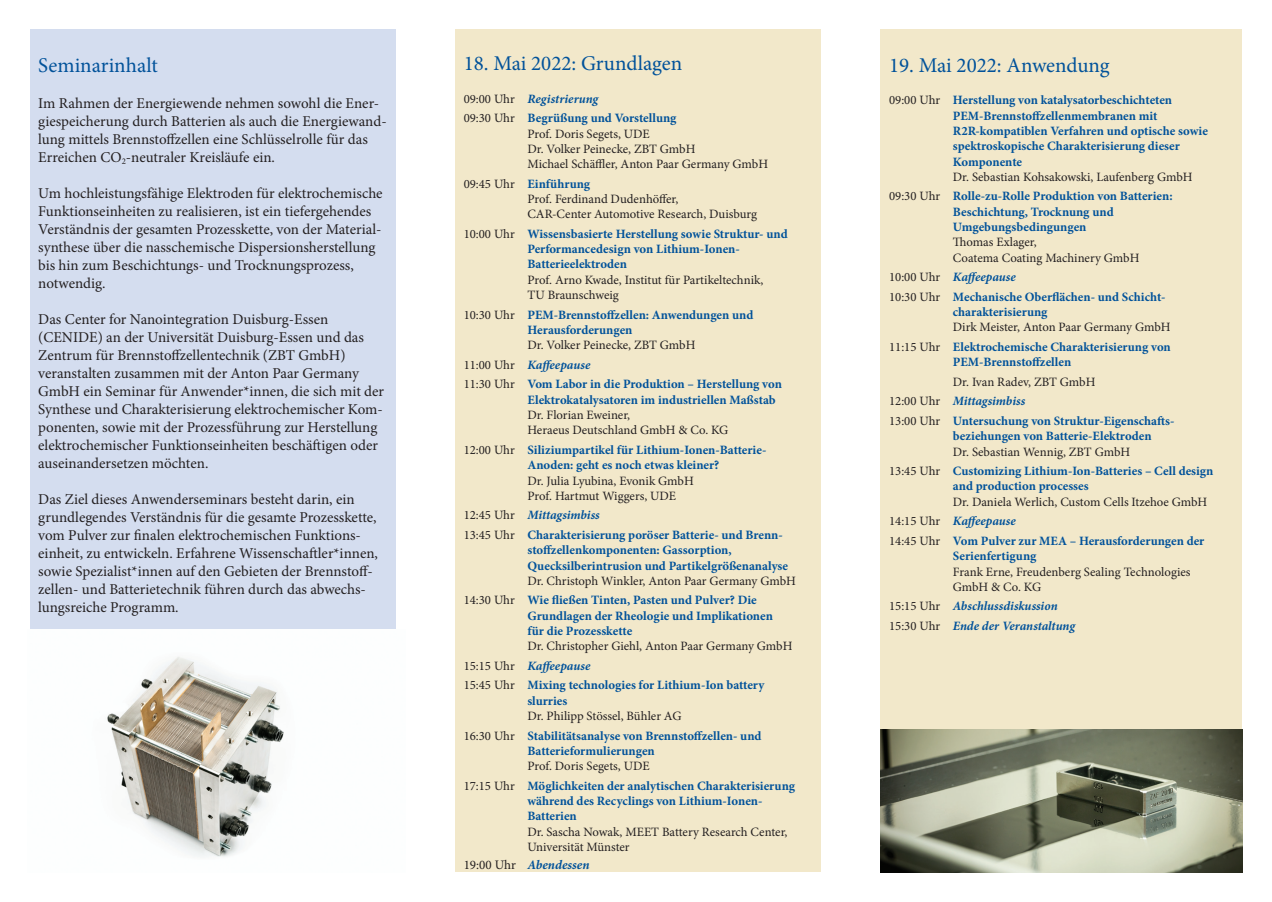
<style>
.page{position:relative;width:1272px;height:902px;background:#fff}
.page>*{position:absolute;margin:0;border:0;box-sizing:border-box;transform-origin:0 0}
.t1{font:21px "Minion Pro";color:#01529a}
.t2{font:15px/18px "Minion Pro";color:#231f20}
.t3{font:italic 700 13.05px "Minion Pro";letter-spacing:.005em;color:#01529a}
.t4{font:700 12.75px/15.3px "Minion Pro";color:#01529a}
.t5{font:12.75px/15.3px "Minion Pro";letter-spacing:-.005em;color:#231f20}
.t6{font:italic 700 12.75px/19.5px "Minion Pro";letter-spacing:-.005em;color:#01529a}
.s1{font-weight:400;color:#231f20}
.s2{font-style:italic}
.s3{font-weight:700;color:#01529a}
.s4{font-weight:700;font-style:italic;color:#01529a}
.s5{font-weight:400;font-style:normal;color:#231f20}
</style>
<div class="page">
<div style="left:30px;top:30px;width:365px;height:842px;background:#d4ddef"></div>
<div style="left:455px;top:30px;width:366px;height:842px;background:#f2e8ca"></div>
<div style="left:880px;top:30px;width:362px;height:842px;background:#f2e8ca"></div>
<img style="left:880px;top:729px;width:362px;height:143px">
<img style="left:30px;top:629px;width:365px;height:243px">
<h1 class="t1" style="left:38px;top:51px;width:121px">Seminarinhalt</h1>
<p class="t2" style="left:38px;top:94px;width:350px">Im Rahmen der Energiewende nehmen sowohl die Ener&shy;giespeicherung durch Batterien als auch die Energiewand&shy;lung mittels Brennstoffzellen eine Schlüsselrolle für das Erreichen CO<sub>2</sub>-neutraler Kreisläufe ein.</p>
<p class="t2" style="left:38px;top:184px;width:346px">Um hochleistungsfähige Elektroden für elektrochemische Funktionseinheiten zu realisieren, ist ein tiefergehendes Verständnis der gesamten Prozesskette, von der Material&shy;synthese über die nasschemische Dispersionsherstellung bis hin zum Beschichtungs- und Trocknungsprozess, notwendig.</p>
<p class="t2" style="left:38px;top:310px;width:347px">Das Center for Nanointegration Duisburg-Essen (CENIDE) an der Universität Duisburg-Essen und das Zentrum für Brennstoffzellentechnik (ZBT GmbH) veranstalten zusammen mit der Anton Paar Germany GmbH ein Seminar für Anwender*innen, die sich mit der Synthese und Charakterisierung elektrochemischer Kom&shy;ponenten, sowie mit der Prozessführung zur Herstellung elektrochemischer Funktionseinheiten beschäftigen oder auseinandersetzen möchten.</p>
<p class="t2" style="left:38px;top:490px;width:341px">Das Ziel dieses Anwenderseminars besteht darin, ein grundlegendes Verständnis für die gesamte Prozesskette, vom Pulver zur finalen elektrochemischen Funktions&shy;einheit, zu entwickeln. Erfahrene Wissenschaftler*innen, sowie Spezialist*innen auf den Gebieten der Brennstoff&shy;zellen- und Batterietechnik führen durch das abwechs&shy;lungsreiche Programm.</p>
<h1 class="t1" style="left:463px;top:50px;width:220px">18. Mai 2022: Grundlagen</h1>
<p class="t4" style="left:463px;top:89px;width:214px;line-height:19.5px"><span class="s1">09:00 Uhr</span> <span class="s2">Registrierung<br></span><span class="s1">09:30 Uhr</span> Begrüßung und Vorstellung</p>
<p class="t5" style="left:527px;top:126px;width:242px">Prof. Doris Segets, UDE<br>Dr. Volker Peinecke, ZBT GmbH<br>Michael Schäffler, Anton Paar Germany GmbH</p>
<p class="t5" style="left:527px;top:176px;width:231px;text-indent:-64px">09:45 Uhr <span class="s3">Einführung<br></span>Prof. Ferdinand Dudenhöffer,<br>CAR-Center Automotive Research, Duisburg</p>
<p class="t4" style="left:527px;top:226px;width:262px;text-indent:-64px"><span class="s1">10:00 Uhr</span> Wissensbasierte Herstellung sowie Struktur- und<br>Performancedesign von Lithium-Ionen-<br>Batterieelektroden</p>
<p class="t5" style="left:527px;top:272px;width:237px">Prof. Arno Kwade, Institut für Partikeltechnik,<br>TU Braunschweig</p>
<p class="t4" style="left:527px;top:307px;width:227px;text-indent:-64px"><span class="s1">10:30 Uhr</span> PEM-Brennstoffzellen: Anwendungen und<br>Herausforderungen</p>
<p class="t5" style="left:463px;top:335px;width:320px;line-height:19.5px;text-indent:64px">Dr. Volker Peinecke, ZBT GmbH<br>11:00 Uhr <span class="s4">Kaffeepause<br></span>11:30 Uhr <span class="s3">Vom Labor in die Produktion – Herstellung von</span></p>
<p class="t4" style="left:527px;top:392px;width:250px">Elektrokatalysatoren im industriellen Maßstab</p>
<p class="t5" style="left:527px;top:407px;width:202px">Dr. Florian Eweiner,<br>Heraeus Deutschland GmbH &amp; Co. KG</p>
<p class="t4" style="left:527px;top:442px;width:240px;text-indent:-64px"><span class="s1">12:00 Uhr</span> Siliziumpartikel für Lithium-Ionen-Batterie-<br>Anoden: geht es noch etwas kleiner?</p>
<p class="t5" style="left:527px;top:473px;width:168px">Dr. Julia Lyubina, Evonik GmbH<br>Prof. Hartmut Wiggers, UDE</p>
<p class="t4" style="left:463px;top:505px;width:320px;line-height:19.5px"><span class="s1">12:45 Uhr</span> <span class="s2">Mittagsimbiss<br></span><span class="s1">13:45 Uhr</span> Charakterisierung poröser Batterie- und Brenn-</p>
<p class="t4" style="left:527px;top:542px;width:262px">stoffzellenkomponenten: Gassorption,<br>Quecksilberintrusion und Partikelgrößenanalyse</p>
<p class="t5" style="left:463px;top:571px;width:334px;line-height:19.5px;text-indent:64px">Dr. Christoph Winkler, Anton Paar Germany GmbH<br>14:30 Uhr <span class="s3">Wie fließen Tinten, Pasten und Pulver? Die</span></p>
<p class="t4" style="left:527px;top:607px;width:247px">Grundlagen der Rheologie und Implikationen für die Prozesskette</p>
<p class="t5" style="left:463px;top:636px;width:330px;line-height:19.5px;text-indent:64px">Dr. Christopher Giehl, Anton Paar Germany GmbH<br>15:15 Uhr <span class="s4">Kaffeepause<br></span>15:45 Uhr <span class="s3">Mixing technologies for Lithium-Ion battery</span></p>
<p class="t4" style="left:527px;top:692px;width:41px">slurries</p>
<p class="t4" style="left:463px;top:706px;width:299px;line-height:19.5px;text-indent:64px"><span class="s1">Dr. Philipp Stössel, Bühler AG<br>16:30 Uhr</span> Stabilitätsanalyse von Brennstoffzellen- und</p>
<p class="t4" style="left:527px;top:743px;width:129px">Batterieformulierungen</p>
<p class="t4" style="left:463px;top:756px;width:333px;line-height:19.5px;text-indent:64px"><span class="s1">Prof. Doris Segets, UDE<br>17:15 Uhr</span> Möglichkeiten der analytischen Charakterisierung</p>
<p class="t4" style="left:527px;top:793px;width:236px">während des Recyclings von Lithium-Ionen-<br>Batterien</p>
<p class="t5" style="left:527px;top:824px;width:261px">Dr. Sascha Nowak, MEET Battery Research Center,<br>Universität Münster</p>
<p class="t3" style="left:463px;top:855px;width:127px"><span class="s5">19:00 Uhr</span> Abendessen</p>
<h1 class="t1" style="left:889px;top:51px;width:222px">19. Mai 2022: Anwendung</h1>
<p class="t4" style="left:952px;top:92px;width:256px;text-indent:-64px"><span class="s1">09:00 Uhr</span> Herstellung von katalysatorbeschichteten PEM-Brennstoffzellenmembranen mit R2R-kompatiblen Verfahren und optische sowie spektroskopische Charakterisierung dieser Komponente</p>
<p class="t5" style="left:889px;top:167px;width:305px;line-height:19.5px;text-indent:64px">Dr. Sebastian Kohsakowski, Laufenberg GmbH<br>09:30 Uhr <span class="s3">Rolle-zu-Rolle Produktion von Batterien:</span></p>
<p class="t4" style="left:952px;top:204px;width:162px">Beschichtung, Trocknung und<br>Umgebungsbedingungen</p>
<p class="t5" style="left:952px;top:235px;width:188px">Thomas Exlager,<br>Coatema Coating Machinery GmbH</p>
<p class="t4" style="left:889px;top:267px;width:278px;line-height:19.5px"><span class="s1">10:00 Uhr</span> <span class="s2">Kaffeepause<br></span><span class="s1">10:30 Uhr</span> Mechanische Oberflächen- und Schicht-</p>
<p class="t4" style="left:952px;top:304px;width:96px">charakterisierung</p>
<p class="t5" style="left:889px;top:317px;width:283px;line-height:19.5px;text-align:right">Dirk Meister, Anton Paar Germany GmbH<br>11:15 Uhr <span class="s3">Elektrochemische Charakterisierung von</span></p>
<p class="t4" style="left:952px;top:354px;width:120px">PEM-Brennstoffzellen</p>
<p class="t4" style="left:889px;top:372px;width:287px;line-height:19.5px;text-indent:64px"><span class="s1">Dr. Ivan Radev, ZBT GmbH<br>12:00 Uhr</span> <span class="s2">Mittagsimbiss<br></span><span class="s1">13:00 Uhr</span> Untersuchung von Struktur-Eigenschafts-</p>
<p class="t4" style="left:952px;top:428px;width:200px">beziehungen von Batterie-Elektroden</p>
<p class="t4" style="left:889px;top:441px;width:326px;line-height:19.5px;text-indent:64px"><span class="s1">Dr. Sebastian Wennig, ZBT GmbH<br>13:45 Uhr</span> Customizing Lithium-Ion-Batteries – Cell design</p>
<p class="t4" style="left:952px;top:478px;width:137px">and production processes</p>
<p class="t5" style="left:889px;top:492px;width:320px;line-height:19.5px;text-indent:64px">Dr. Daniela Werlich, Custom Cells Itzehoe GmbH<br>14:15 Uhr <span class="s4">Kaffeepause<br></span>14:45 Uhr <span class="s3">Vom Pulver zur MEA – Herausforderungen der</span></p>
<p class="t4" style="left:952px;top:548px;width:85px">Serienfertigung</p>
<p class="t5" style="left:952px;top:564px;width:239px">Frank Erne, Freudenberg Sealing Technologies<br>GmbH &amp; Co. KG</p>
<p class="t6" style="left:889px;top:596px;width:187px"><span class="s5">15:15 Uhr</span> Abschlussdiskussion<br><span class="s5">15:30 Uhr</span> Ende der Veranstaltung</p>
</div>
